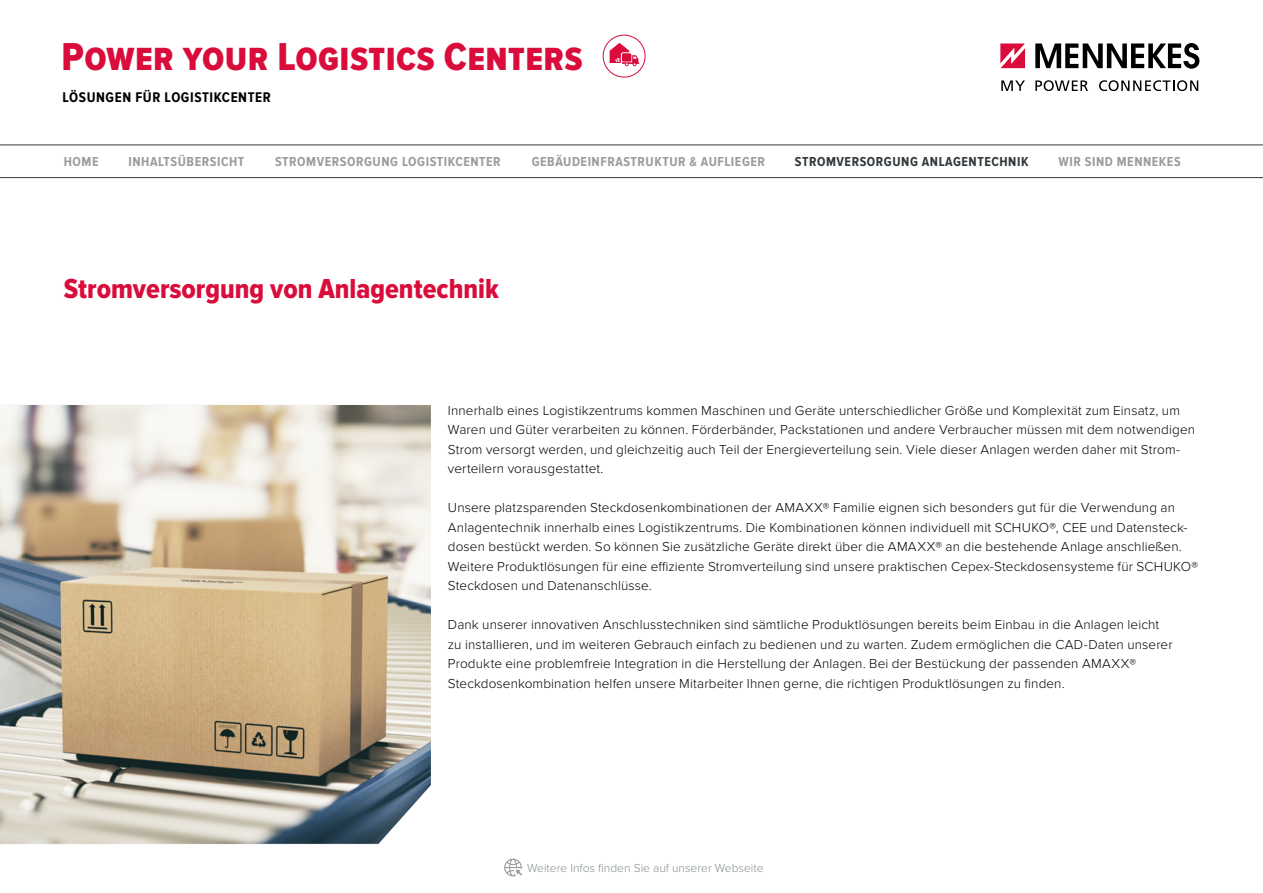
<style>
.page{position:relative;width:1263px;height:893px;background:#fff}
.page>*{position:absolute;margin:0;border:0;box-sizing:border-box;transform-origin:0 0}
.t1{font:40.35px "Proxima Nova Cond Extrabld";letter-spacing:.01em;color:#d90c3b}
.t2{font:28.5px "Proxima Nova Cond Extrabld";color:#d90c3b}
.t3{font:700 14.55px "Proxima Nova Cond";letter-spacing:.04em;color:#000}
.t4{font:300 13.5px/19.5px "Proxima Nova";letter-spacing:.01em;color:#000}
.t5{font:700 13.5px "Proxima Nova Cond";letter-spacing:.04em;color:#9a9d9e}
.t6{font:700 13.5px "Proxima Nova Cond";letter-spacing:.04em;color:#30383b}
.t7{font:300 12px "Proxima Nova";color:#868f93}
</style>
<div class="page">
<svg style="left:0;top:145px;width:1263px;height:33px"></svg>
<svg style="left:1001px;top:80px;width:24px;height:11px"></svg>
<svg style="left:1035px;top:80px;width:53px;height:11px"></svg>
<svg style="left:1099px;top:80px;width:99px;height:11px"></svg>
<svg style="left:1035px;top:43px;width:164px;height:26px"></svg>
<svg style="left:1000px;top:43px;width:25px;height:25px"></svg>
<svg style="left:504px;top:859px;width:18px;height:17px"></svg>
<svg style="left:603px;top:35px;width:42px;height:42px"></svg>
<div style="left:603px;top:35px;width:42px;height:42px;border:1px solid #d90c3b;border-radius:50%"></div>
<svg style="left:610px;top:43px;width:30px;height:25px"></svg>
<div style="left:622px;top:53px;width:9px;height:9px;background:#d90c3b"></div>
<img style="left:0;top:405px;width:431px;height:439px">
<h1 class="t1" style="left:62px;top:34px;width:522px">Power your Logistics Centers</h1>
<p class="t3" style="left:63px;top:89px;width:210px">LÖSUNGEN FÜR LOGISTIKCENTER</p>
<p class="t5" style="left:64px;top:154px;width:36px">HOME</p>
<p class="t5" style="left:128px;top:154px;width:117px">INHALTSÜBERSICHT</p>
<p class="t5" style="left:275px;top:154px;width:227px">STROMVERSORGUNG LOGISTIKCENTER</p>
<p class="t5" style="left:532px;top:154px;width:235px">GEBÄUDEINFRASTRUKTUR &amp; AUFLIEGER</p>
<p class="t5" style="left:1058px;top:154px;width:124px">WIR SIND MENNEKES</p>
<p class="t6" style="left:795px;top:154px;width:235px">STROMVERSORGUNG ANLAGENTECHNIK</p>
<h2 class="t2" style="left:64px;top:272px;width:436px">Stromversorgung von Anlagentechnik</h2>
<p class="t4" style="left:448px;top:401px;width:749px">Innerhalb eines Logistikzentrums kommen Maschinen und Geräte unterschiedlicher Größe und Komplexität zum Einsatz, um Waren und Güter verarbeiten zu können. Förderbänder, Packstationen und andere Verbraucher müssen mit dem notwendigen Strom versorgt werden, und gleichzeitig auch Teil der Energieverteilung sein. Viele dieser Anlagen werden daher mit Strom&shy;verteilern vorausgestattet.</p>
<p class="t4" style="left:448px;top:498px;width:752px">Unsere platzsparenden Steckdosenkombinationen der AMAXX® Familie eignen sich besonders gut für die Verwendung an Anlagentechnik innerhalb eines Logistikzentrums. Die Kombinationen können individuell mit SCHUKO®, CEE und Datensteck&shy;dosen bestückt werden. So können Sie zusätzliche Geräte direkt über die AMAXX® an die bestehende Anlage anschließen.<br>Weitere Produktlösungen für eine effiziente Stromverteilung sind unsere praktischen Cepex-Steckdosensysteme für SCHUKO® Steckdosen und Datenanschlüsse.</p>
<p class="t4" style="left:448px;top:615px;width:726px">Dank unserer innovativen Anschlusstechniken sind sämtliche Produktlösungen bereits beim Einbau in die Anlagen leicht zu installieren, und im weiteren Gebrauch einfach zu bedienen und zu warten. Zudem ermöglichen die CAD-Daten unserer Produkte eine problemfreie Integration in die Herstellung der Anlagen. Bei der Bestückung der passenden AMAXX® Steckdosenkombination helfen unsere Mitarbeiter Ihnen gerne, die richtigen Produktlösungen zu finden.</p>
<p class="t7" style="left:527px;top:861px;width:238px">Weitere Infos finden Sie auf unserer Webseite</p>
</div>
